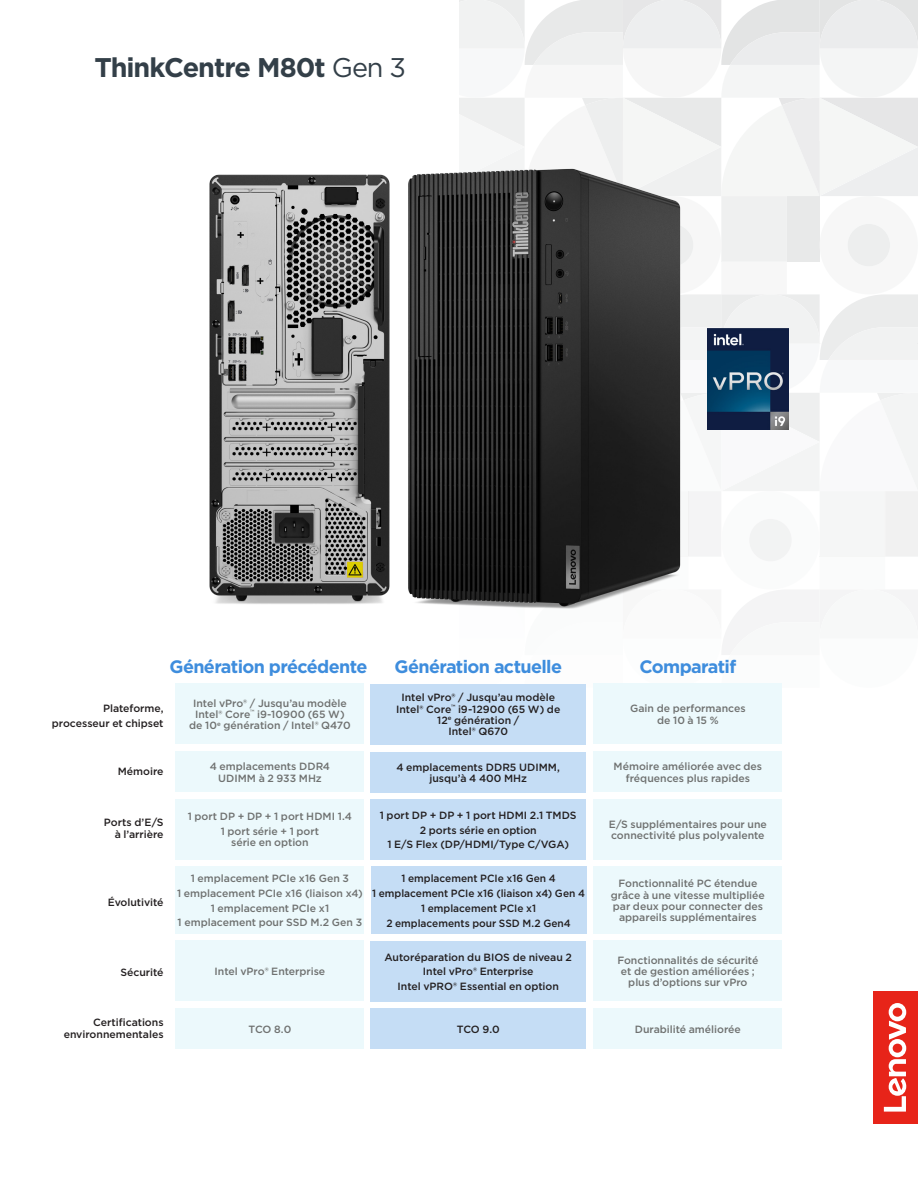
<style>
.page{position:relative;width:918px;height:1188px;background:#fff}
.page>*{position:absolute;margin:0;border:0;box-sizing:border-box;transform-origin:0 0}
.LEN-h2__product_name{font:700 27px "Gotham";letter-spacing:-.04em;color:#333f48}
.LEN-h4__sidebar_gray{font:700 18px "Gotham";letter-spacing:-.035em;color:#3e8ddd}
.chart_item_gray{font:500 10.5px/11.2px "Gotham";color:#6f7170;text-align:center}
.chart_item_black{font:500 10.5px/11.2px "Gotham";color:#231f20;text-align:center}
.LEN-p3__sidebar{font:500 10.5px/12px "Gotham";letter-spacing:-.005em;color:#231f20;text-align:right}
.s1{font-weight:400}
</style>
<div class="page">
<svg style="left:459px;top:0;width:459px;height:655px"></svg>
<div style="left:874px;top:991px;width:44px;height:133px;background:#e72419"></div>
<svg style="left:884px;top:1003px;width:22px;height:109px"></svg>
<div style="left:371px;top:867px;width:216px;height:67px;background:#c5ddf5"></div>
<div style="left:370px;top:941px;width:216px;height:61px;background:#c5ddf5"></div>
<div style="left:370px;top:1008px;width:216px;height:41px;background:#c5ddf5"></div>
<div style="left:370px;top:799px;width:216px;height:61px;background:#c5ddf5"></div>
<div style="left:370px;top:752px;width:216px;height:40px;background:#c5ddf5"></div>
<div style="left:370px;top:684px;width:216px;height:60px;background:#c5ddf5"></div>
<div style="left:175px;top:683px;width:189px;height:61px;background:#ecf9fc"></div>
<div style="left:593px;top:683px;width:189px;height:61px;background:#ecf9fc"></div>
<div style="left:175px;top:752px;width:189px;height:40px;background:#ecf9fc"></div>
<div style="left:593px;top:752px;width:189px;height:40px;background:#ecf9fc"></div>
<div style="left:175px;top:866px;width:189px;height:68px;background:#ecf9fc"></div>
<div style="left:175px;top:941px;width:189px;height:60px;background:#ecf9fc"></div>
<div style="left:175px;top:1008px;width:189px;height:41px;background:#ecf9fc"></div>
<div style="left:593px;top:866px;width:189px;height:68px;background:#ecf9fc"></div>
<div style="left:593px;top:941px;width:189px;height:60px;background:#ecf9fc"></div>
<div style="left:593px;top:1008px;width:189px;height:41px;background:#ecf9fc"></div>
<div style="left:175px;top:799px;width:189px;height:61px;background:#ecf9fc"></div>
<div style="left:593px;top:799px;width:189px;height:61px;background:#ecf9fc"></div>
<img style="left:408px;top:114px;width:316px;height:534px">
<img style="left:209px;top:174px;width:181px;height:430px">
<img style="left:707px;top:328px;width:81px;height:102px">
<p class="LEN-h2__product_name" style="left:94px;top:49px;width:313px">ThinkCentre M80t <span class="s1">Gen 3</span></p>
<p class="LEN-h4__sidebar_gray" style="left:169px;top:655px;width:200px">Génération précédente</p>
<p class="LEN-h4__sidebar_gray" style="left:395px;top:655px;width:169px">Génération actuelle</p>
<p class="LEN-h4__sidebar_gray" style="left:640px;top:655px;width:98px">Comparatif</p>
<p class="LEN-p3__sidebar" style="left:103px;top:703px;width:62px">Plateforme,</p>
<p class="LEN-p3__sidebar" style="left:52px;top:718px;width:113px">processeur et chipset</p>
<p class="LEN-p3__sidebar" style="left:118px;top:766px;width:47px">Mémoire</p>
<p class="LEN-p3__sidebar" style="left:104px;top:816px;width:61px">Ports d’E/S à l’arrière</p>
<p class="LEN-p3__sidebar" style="left:108px;top:896px;width:57px">Évolutivité</p>
<p class="LEN-p3__sidebar" style="left:121px;top:966px;width:45px">Sécurité</p>
<p class="LEN-p3__sidebar" style="left:64px;top:1016px;width:101px">Certifications environnementales</p>
<p class="chart_item_black" style="left:396px;top:692px;width:166px">Intel vPro® / Jusqu’au modèle<br>Intel® Core<sup>™</sup> i9-12900 (65 W) de<br>12<sup>e</sup> génération /<br>Intel® Q670</p>
<p class="chart_item_gray" style="left:189px;top:697px;width:163px">Intel vPro® / Jusqu’au modèle<br>Intel® Core<sup>™</sup> i9-10900 (65 W) de 10<sup>e</sup> génération / Intel® Q470</p>
<p class="chart_item_gray" style="left:630px;top:703px;width:117px">Gain de performances de 10 à 15 %</p>
<p class="chart_item_gray" style="left:210px;top:761px;width:122px">4 emplacements DDR4<br>UDIMM à 2 933 MHz</p>
<p class="chart_item_gray" style="left:614px;top:761px;width:150px">Mémoire améliorée avec des fréquences plus rapides</p>
<p class="chart_item_black" style="left:396px;top:761px;width:165px">4 emplacements DDR5 UDIMM, jusqu’à 4 400 MHz</p>
<p class="chart_item_black" style="left:380px;top:809px;width:198px">1 port DP + DP + 1 port HDMI 2.1 TMDS</p>
<p class="chart_item_black" style="left:420px;top:824px;width:119px">2 ports série en option</p>
<p class="chart_item_black" style="left:387px;top:839px;width:183px">1 E/S Flex (DP/HDMI/Type C/VGA)</p>
<p class="chart_item_gray" style="left:188px;top:811px;width:166px">1 port DP + DP + 1 port HDMI 1.4</p>
<p class="chart_item_gray" style="left:221px;top:826px;width:100px">1 port série + 1 port série en option</p>
<p class="chart_item_gray" style="left:609px;top:818px;width:160px;text-align:left">E/S supplémentaires pour une connectivité plus polyvalente</p>
<p class="chart_item_gray" style="left:191px;top:873px;width:160px">1 emplacement PCIe x16 Gen 3</p>
<p class="chart_item_gray" style="left:177px;top:887px;width:187px">1 emplacement PCIe x16 (liaison x4)</p>
<p class="chart_item_gray" style="left:211px;top:902px;width:120px">1 emplacement PCIe x1</p>
<p class="chart_item_gray" style="left:178px;top:917px;width:186px">1 emplacement pour SSD M.2 Gen 3</p>
<p class="chart_item_gray" style="left:215px;top:966px;width:112px">Intel vPro® Enterprise</p>
<p class="chart_item_gray" style="left:249px;top:1023px;width:44px">TCO 8.0</p>
<p class="chart_item_black" style="left:401px;top:873px;width:156px">1 emplacement PCIe x16 Gen 4</p>
<p class="chart_item_black" style="left:372px;top:888px;width:214px">1 emplacement PCIe x16 (liaison x4) Gen 4</p>
<p class="chart_item_black" style="left:421px;top:902px;width:116px">1 emplacement PCIe x1</p>
<p class="chart_item_black" style="left:386px;top:917px;width:186px">2 emplacements pour SSD M.2 Gen4</p>
<p class="chart_item_black" style="left:385px;top:951px;width:189px">Autoréparation du BIOS de niveau 2</p>
<p class="chart_item_black" style="left:423px;top:966px;width:112px">Intel vPro® Enterprise</p>
<p class="chart_item_black" style="left:398px;top:981px;width:163px">Intel vPRO® Essential en option</p>
<p class="chart_item_black" style="left:457px;top:1023px;width:44px">TCO 9.0</p>
<p class="chart_item_gray" style="left:611px;top:878px;width:155px">Fonctionnalité PC étendue grâce à une vitesse multipliée par deux pour connecter des appareils supplémentaires</p>
<p class="chart_item_gray" style="left:617px;top:954px;width:143px">Fonctionnalités de sécurité et de gestion améliorées ; plus d’options sur vPro</p>
<p class="chart_item_gray" style="left:635px;top:1023px;width:108px">Durabilité améliorée</p>
</div>
